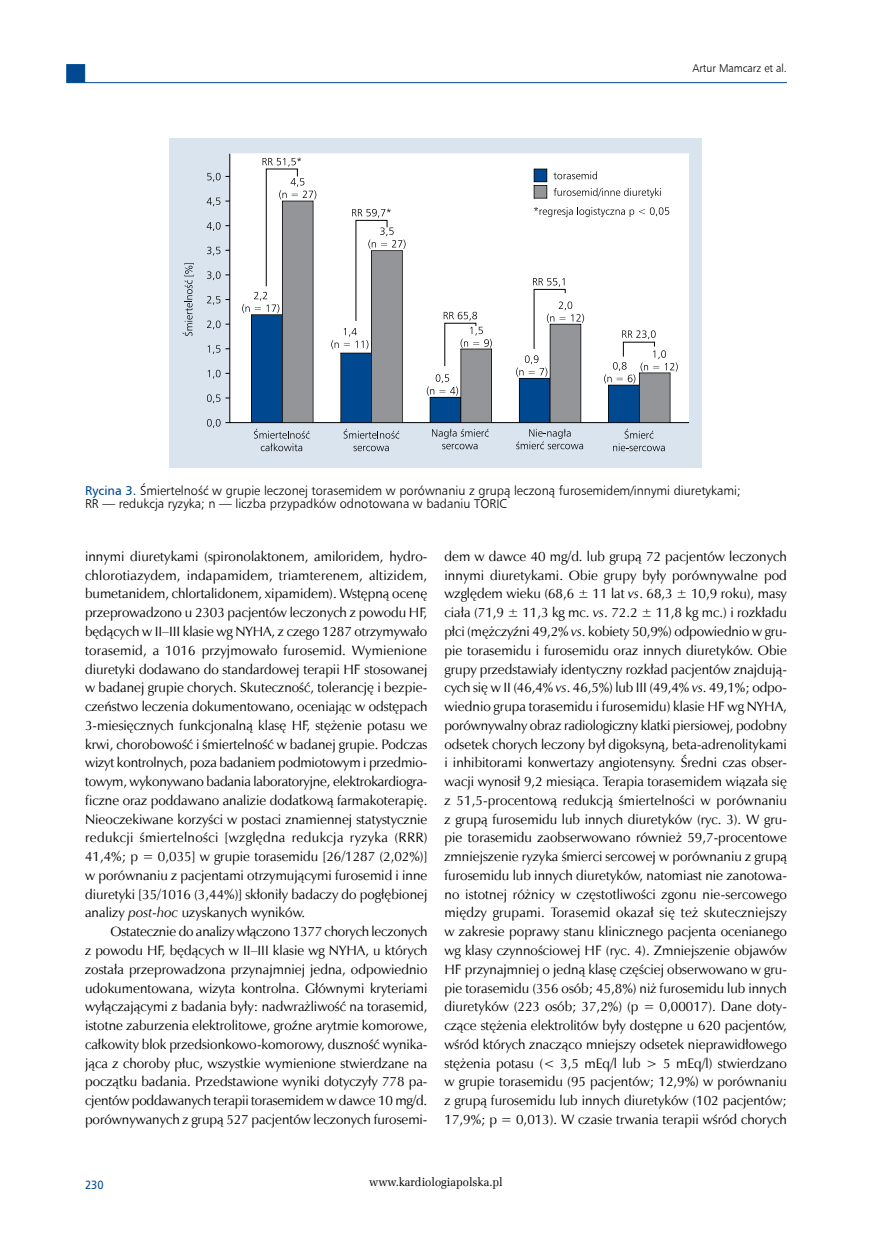
<style>
.page{position:relative;width:872px;height:1234px;background:#fff}
.page>*{position:absolute;margin:0;border:0;box-sizing:border-box;transform-origin:0 0}
.t1{font:13.65px/18.8px "Zapf Humnst EU";color:#000;text-align:justify}
.t2{font:12.75px/13.5px "Humnst 777 Lt EU";color:#000}
.t3{font:12px "Zapf Ellipt EU";color:#000;scale:.95 1}
.t4{font:12px "Humnst 777 EU";color:#004990;scale:.9 1}
.t5{font:11.25px "Humnst 777 Lt EU";color:#000;scale:.95 1}
.s1{font-family:"Humnst 777 EU";color:#004990}
.s2{font-style:italic}
</style>
<div class="page">
<hr style="left:85px;top:82px;width:702px;height:1px;background:#004990">
<div style="left:66px;top:64px;width:19px;height:19px;background:#004990;border:1px solid #004990"></div>
<div style="left:169px;top:138px;width:533px;height:329px;background:#d9e4ee"></div>
<div style="left:229px;top:153px;width:460px;height:270px;background:#fff"></div>
<svg style="left:183px;top:263px;width:11px;height:73px"></svg>
<svg style="left:533px;top:169px;width:14px;height:29px"></svg>
<svg style="left:254px;top:428px;width:56px;height:23px"></svg>
<svg style="left:553px;top:171px;width:44px;height:8px"></svg>
<svg style="left:553px;top:188px;width:108px;height:10px"></svg>
<svg style="left:534px;top:207px;width:135px;height:10px"></svg>
<svg style="left:344px;top:428px;width:55px;height:10px"></svg>
<svg style="left:353px;top:445px;width:36px;height:6px"></svg>
<svg style="left:432px;top:428px;width:56px;height:21px"></svg>
<svg style="left:613px;top:428px;width:52px;height:23px"></svg>
<svg style="left:516px;top:428px;width:67px;height:21px"></svg>
<svg style="left:207px;top:197px;width:23px;height:9px"></svg>
<svg style="left:207px;top:222px;width:23px;height:9px"></svg>
<svg style="left:207px;top:247px;width:23px;height:8px"></svg>
<svg style="left:207px;top:271px;width:23px;height:9px"></svg>
<svg style="left:207px;top:296px;width:23px;height:8px"></svg>
<svg style="left:207px;top:320px;width:23px;height:9px"></svg>
<svg style="left:208px;top:345px;width:22px;height:9px"></svg>
<svg style="left:208px;top:370px;width:22px;height:8px"></svg>
<svg style="left:207px;top:394px;width:23px;height:9px"></svg>
<svg style="left:207px;top:419px;width:23px;height:8px"></svg>
<svg style="left:207px;top:173px;width:23px;height:9px"></svg>
<svg style="left:242px;top:157px;width:74px;height:265px;background:#a5b1be"></svg>
<svg style="left:331px;top:208px;width:74px;height:214px;background:#afb9c4"></svg>
<svg style="left:516px;top:278px;width:68px;height:144px;background:#afb9c4"></svg>
<svg style="left:604px;top:330px;width:74px;height:92px;background:#b0bcc8"></svg>
<svg style="left:427px;top:312px;width:65px;height:110px;background:#b4bcc4"></svg>
<p class="t5" style="left:692px;top:61px;width:101px">Artur Mamcarz et al.</p>
<p class="t2" style="left:85px;top:483px;width:657px"><span class="s1">Rycina 3.</span> Śmiertelność w grupie leczonej torasemidem w porównaniu z grupą leczoną furosemidem/innymi diuretykami;<br>RR — redukcja ryzyka; n — liczba przypadków odnotowana w badaniu TORIC</p>
<p class="t1" style="left:85px;top:546px;width:344px">innymi diuretykami (spironolaktonem, amiloridem, hydro&shy;chlorotiazydem, indapamidem, triamterenem, altizidem, bumetanidem, chlortalidonem, xipamidem). Wstępną ocenę przeprowadzono u 2303 pacjentów leczonych z powodu HF, będących w II–III klasie wg NYHA, z czego 1287 otrzymywało torasemid, a 1016 przyjmowało furosemid. Wymienione diuretyki dodawano do standardowej terapii HF stosowanej w badanej grupie chorych. Skuteczność, tolerancję i bezpie&shy;czeństwo leczenia dokumentowano, oceniając w odstępach 3-miesięcznych funkcjonalną klasę HF, stężenie potasu we krwi, chorobowość i śmiertelność w badanej grupie. Podczas wizyt kontrolnych, poza badaniem podmiotowym i przedmio&shy;towym, wykonywano badania laboratoryjne, elektrokardiogra&shy;ficzne oraz poddawano analizie dodatkową farmakoterapię.<br>Nieoczekiwane korzyści w postaci znamiennej statystycznie redukcji śmiertelności [względna redukcja ryzyka (RRR)<br>41,4%; p = 0,035] w grupie torasemidu [26/1287 (2,02%)] w porównaniu z pacjentami otrzymującymi furosemid i inne diuretyki [35/1016 (3,44%)] skłoniły badaczy do pogłębionej analizy <span class="s2">post-hoc</span> uzyskanych wyników.</p>
<p class="t1" style="left:85px;top:922px;width:344px;text-indent:25px">Ostatecznie do analizy włączono 1377 chorych leczonych z powodu HF, będących w II–III klasie wg NYHA, u których została przeprowadzona przynajmniej jedna, odpowiednio udokumentowana, wizyta kontrolna. Głównymi kryteriami wyłączającymi z badania były: nadwrażliwość na torasemid, istotne zaburzenia elektrolitowe, groźne arytmie komorowe, całkowity blok przedsionkowo-komorowy, duszność wynika&shy;jąca z choroby płuc, wszystkie wymienione stwierdzane na początku badania. Przedstawione wyniki dotyczyły 778 pa&shy;cjentów poddawanych terapii torasemidem w dawce 10 mg/d. porównywanych z grupą 527 pacjentów leczonych furosemi-</p>
<p class="t1" style="left:444px;top:546px;width:344px">dem w dawce 40 mg/d. lub grupą 72 pacjentów leczonych innymi diuretykami. Obie grupy były porównywalne pod względem wieku (68,6 ± 11 lat <span class="s2">vs</span>. 68,3 ± 10,9 roku), masy ciała (71,9 ± 11,3 kg mc. <span class="s2">vs</span>. 72.2 ± 11,8 kg mc.) i rozkładu płci (mężczyźni 49,2% <span class="s2">vs</span>. kobiety 50,9%) odpowiednio w gru&shy;pie torasemidu i furosemidu oraz innych diuretyków. Obie grupy przedstawiały identyczny rozkład pacjentów znajdują&shy;cych się w II (46,4% <span class="s2">vs</span>. 46,5%) lub III (49,4% <span class="s2">vs</span>. 49,1%; odpo&shy;wiednio grupa torasemidu i furosemidu) klasie HF wg NYHA, porównywalny obraz radiologiczny klatki piersiowej, podobny odsetek chorych leczony był digoksyną, beta-adrenolitykami i inhibitorami konwertazy angiotensyny. Średni czas obser&shy;wacji wynosił 9,2 miesiąca. Terapia torasemidem wiązała się z 51,5-procentową redukcją śmiertelności w porównaniu z grupą furosemidu lub innych diuretyków (ryc. 3). W gru&shy;pie torasemidu zaobserwowano również 59,7-procentowe zmniejszenie ryzyka śmierci sercowej w porównaniu z grupą furosemidu lub innych diuretyków, natomiast nie zanotowa&shy;no istotnej różnicy w częstotliwości zgonu nie-sercowego między grupami. Torasemid okazał się też skuteczniejszy w zakresie poprawy stanu klinicznego pacjenta ocenianego wg klasy czynnościowej HF (ryc. 4). Zmniejszenie objawów HF przynajmniej o jedną klasę częściej obserwowano w gru&shy;pie torasemidu (356 osób; 45,8%) niż furosemidu lub innych diuretyków (223 osób; 37,2%) (p = 0,00017). Dane doty&shy;czące stężenia elektrolitów były dostępne u 620 pacjentów, wśród których znacząco mniejszy odsetek nieprawidłowego stężenia potasu (&lt; 3,5 mEq/l lub &gt; 5 mEq/l) stwierdzano w grupie torasemidu (95 pacjentów; 12,9%) w porównaniu z grupą furosemidu lub innych diuretyków (102 pacjentów; 17,9%; p = 0,013). W czasie trwania terapii wśród chorych</p>
<p class="t4" style="left:85px;top:1176px;width:22px">230</p>
<p class="t3" style="left:369px;top:1173px;width:142px">www.kardiologiapolska.pl</p>
</div>
